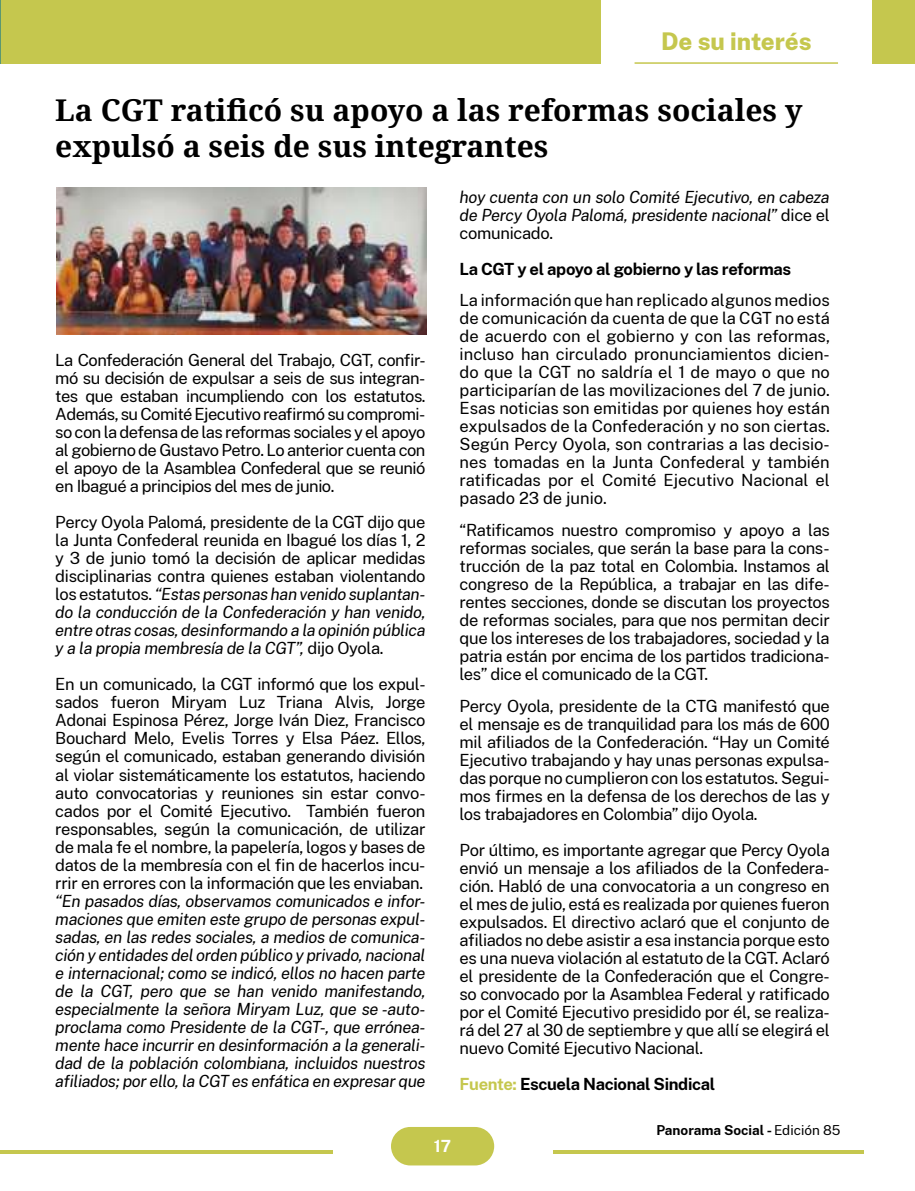
<style>
.page{position:relative;width:915px;height:1191px;background:#fff}
.page>*{position:absolute;margin:0;border:0;box-sizing:border-box;transform-origin:0 0}
.t1{font:700 30px/36px "Droid Serif";color:#000}
.t2{font:800 24px "Public Sans";color:#c5c74e}
.t3{font:16.5px/18px "Public Sans";letter-spacing:-.02em;color:#000;text-align:justify}
.t4{font:italic 16.5px/18px "Public Sans";letter-spacing:-.02em;color:#000;text-align:justify}
.t5{font:700 16.5px "Public Sans";letter-spacing:-.02em;color:#000}
.t6{font:700 16.5px "Public Sans";color:#fff}
.t7{font:700 13.5px "Public Sans";color:#000}
.s1{font-style:italic}
.s2{font-style:normal}
.s3{color:#c5c74e}
.s4{font-weight:400}
</style>
<div class="page">
<div style="left:391px;top:1127px;width:103px;height:38px;background:#c5c74e;border-radius:19px"></div>
<hr style="left:0;top:1150px;width:332px;height:3px;background:#c5c74e">
<hr style="left:553px;top:1150px;width:310px;height:3px;background:#c5c74e">
<div style="left:872px;top:0;width:42px;height:64px;background:#c5c74e"></div>
<div style="left:0;top:0;width:600px;height:64px;background:#c5c74e"></div>
<hr style="left:634px;top:62px;width:203px;height:2px;background:#c5c74e">
<img style="left:56px;top:187px;width:370px;height:147px">
<h2 class="t2" style="left:660px;top:31px;width:152px">De su interés</h2>
<h1 class="t1" style="left:55px;top:91px;width:748px">La CGT ratificó su apoyo a las reformas sociales y expulsó a seis de sus integrantes</h1>
<p class="t3" style="left:55px;top:350px;width:371px">La Confederación General del Trabajo, CGT, confir&shy;mó su decisión de expulsar a seis de sus integran&shy;tes que estaban incumpliendo con los estatutos.<br>Además, su Comité Ejecutivo reafirmó su compromi&shy;so con la defensa de las reformas sociales y el apoyo al gobierno de Gustavo Petro. Lo anterior cuenta con el apoyo de la Asamblea Confederal que se reunió en Ibagué a principios del mes de junio.</p>
<p class="t3" style="left:55px;top:512px;width:371px">Percy Oyola Palomá, presidente de la CGT dijo que la Junta Confederal reunida en Ibagué los días 1, 2 y 3 de junio tomó la decisión de aplicar medidas disciplinarias contra quienes estaban violentando los estatutos. <span class="s1">“Estas personas han venido suplantan&shy;do la conducción de la Confederación y han venido, entre otras cosas, desinformando a la opinión pública y a la propia membresía de la CGT”,</span> dijo Oyola.</p>
<p class="t3" style="left:55px;top:676px;width:371px">En un comunicado, la CGT informó que los expul&shy;sados fueron Miryam Luz Triana Alvis, Jorge Adonai Espinosa Pérez, Jorge Iván Diez, Francisco Bouchard Melo, Evelis Torres y Elsa Páez. Ellos, según el comunicado, estaban generando división al violar sistemáticamente los estatutos, haciendo auto convocatorias y reuniones sin estar convo&shy;cados por el Comité Ejecutivo. También fueron responsables, según la comunicación, de utilizar de mala fe el nombre, la papelería, logos y bases de datos de la membresía con el fin de hacerlos incu&shy;rrir en errores con la información que les enviaban.</p>
<p class="t4" style="left:55px;top:892px;width:371px">“En pasados días, observamos comunicados e infor&shy;maciones que emiten este grupo de personas expul&shy;sadas, en las redes sociales, a medios de comunica&shy;ción y entidades del orden público y privado, nacional e internacional; como se indicó, ellos no hacen parte de la CGT, pero que se han venido manifestando, especialmente la señora Miryam Luz, que se -auto&shy;proclama como Presidente de la CGT-, que errónea&shy;mente hace incurrir en desinformación a la generali&shy;dad de la población colombiana, incluidos nuestros afiliados; por ello, la CGT es enfática en expresar que</p>
<p class="t4" style="left:459px;top:188px;width:371px">hoy cuenta con un solo Comité Ejecutivo, en cabeza de Percy Oyola Palomá, presidente nacional” <span class="s2">dice el comunicado.</span></p>
<p class="t5" style="left:459px;top:257px;width:333px">La CGT y el apoyo al gobierno y las reformas</p>
<p class="t3" style="left:459px;top:292px;width:372px">La información que han replicado algunos medios de comunicación da cuenta de que la CGT no está de acuerdo con el gobierno y con las reformas, incluso han circulado pronunciamientos dicien&shy;do que la CGT no saldría el 1 de mayo o que no participarían de las movilizaciones del 7 de junio.<br>Esas noticias son emitidas por quienes hoy están expulsados de la Confederación y no son ciertas.<br>Según Percy Oyola, son contrarias a las decisio&shy;nes tomadas en la Junta Confederal y también ratificadas por el Comité Ejecutivo Nacional el pasado 23 de junio.</p>
<p class="t3" style="left:459px;top:521px;width:371px">“Ratificamos nuestro compromiso y apoyo a las reformas sociales, que serán la base para la cons&shy;trucción de la paz total en Colombia. Instamos al congreso de la República, a trabajar en las dife&shy;rentes secciones, donde se discutan los proyectos de reformas sociales, para que nos permitan decir que los intereses de los trabajadores, sociedad y la patria están por encima de los partidos tradiciona&shy;les” dice el comunicado de la CGT.</p>
<p class="t3" style="left:459px;top:697px;width:371px">Percy Oyola, presidente de la CTG manifestó que el mensaje es de tranquilidad para los más de 600 mil afiliados de la Confederación. “Hay un Comité Ejecutivo trabajando y hay unas personas expulsa&shy;das porque no cumplieron con los estatutos. Segui&shy;mos firmes en la defensa de los derechos de las y los trabajadores en Colombia” dijo Oyola.</p>
<p class="t3" style="left:459px;top:840px;width:371px">Por último, es importante agregar que Percy Oyola envió un mensaje a los afiliados de la Confedera&shy;ción. Habló de una convocatoria a un congreso en el mes de julio, está es realizada por quienes fueron expulsados. El directivo aclaró que el conjunto de afiliados no debe asistir a esa instancia porque esto es una nueva violación al estatuto de la CGT. Aclaró el presidente de la Confederación que el Congre&shy;so convocado por la Asamblea Federal y ratificado por el Comité Ejecutivo presidido por él, se realiza&shy;rá del 27 al 30 de septiembre y que allí se elegirá el nuevo Comité Ejecutivo Nacional.</p>
<p class="t5" style="left:459px;top:1076px;width:257px"><span class="s3">Fuente:</span> Escuela Nacional Sindical</p>
<p class="t6" style="left:434px;top:1138px;width:19px">17</p>
<p class="t7" style="left:656px;top:1123px;width:185px">Panorama Social - <span class="s4">Edición 85</span></p>
</div>
